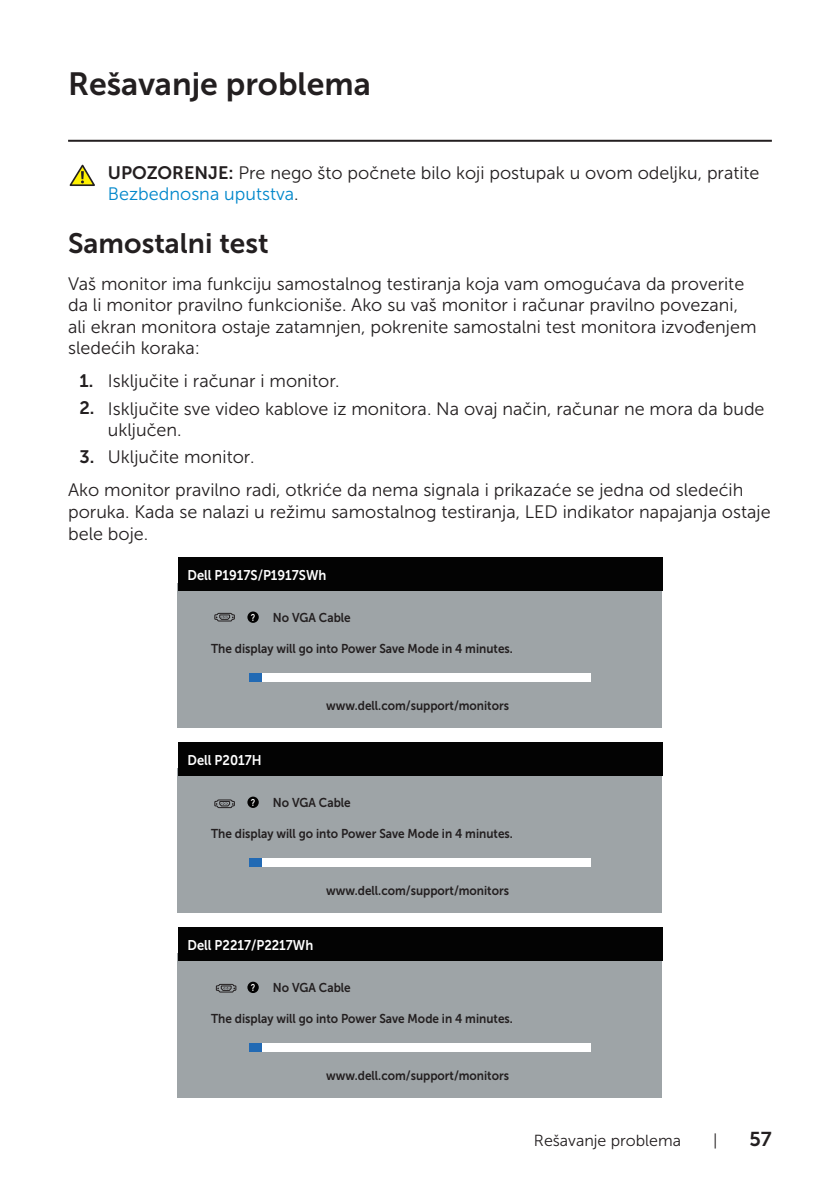
<style>
.page{position:relative;width:840px;height:1191px;background:#fff}
.page>*{position:absolute;margin:0;border:0;box-sizing:border-box;transform-origin:0 0}
.t1{font:32px "Museo Sans For Dell 700";color:#231f20}
.t2{font:28px "Museo Sans For Dell 700";color:#231f20}
.t3{font:20px "Museo Sans For Dell 700";color:#231f20}
.t4{font:18px/21.6px "Museo Sans For Dell 300";color:#231f20}
.t5{font:16px "Museo Sans For Dell 300";color:#231f20}
.t6{font:14px "Museo Sans For Dell 700";color:#fff;scale:.92 1}
.t7{font:12.8px "Museo Sans For Dell 700";color:#231f20;scale:.92 1}
.t8{font:700 9.8px "Arial";color:#fff;scale:.73 1}
.s1{font-family:"Museo Sans For Dell 700"}
.s2{color:#0087cb}
</style>
<div class="page">
<hr style="left:68px;top:140px;width:703px;height:2px;background:#231f20">
<svg style="left:69px;top:164px;width:26px;height:22px"></svg>
<div style="left:177px;top:583px;width:485px;height:144px;background:#9ea4a7"></div>
<div style="left:178px;top:557px;width:484px;height:33px;background:#030303"></div>
<div style="left:249px;top:673px;width:341px;height:8px;background:#fff"></div>
<div style="left:249px;top:673px;width:12px;height:8px;background:#226ab4"></div>
<div style="left:247px;top:611px;width:11px;height:12px;background:#030303;border-radius:50%"></div>
<svg style="left:214px;top:612px;width:21px;height:10px"></svg>
<div style="left:177px;top:768px;width:485px;height:144px;background:#9ea4a7"></div>
<div style="left:178px;top:742px;width:484px;height:33px;background:#030303"></div>
<div style="left:249px;top:858px;width:341px;height:8px;background:#fff"></div>
<div style="left:249px;top:858px;width:12px;height:8px;background:#226ab4"></div>
<div style="left:247px;top:796px;width:11px;height:12px;background:#030303;border-radius:50%"></div>
<svg style="left:214px;top:799px;width:21px;height:10px"></svg>
<div style="left:177px;top:953px;width:485px;height:144px;background:#9ea4a7"></div>
<div style="left:178px;top:927px;width:484px;height:33px;background:#030303"></div>
<div style="left:249px;top:1043px;width:341px;height:8px;background:#fff"></div>
<div style="left:249px;top:1043px;width:12px;height:8px;background:#226ab4"></div>
<div style="left:247px;top:981px;width:11px;height:12px;background:#030303;border-radius:50%"></div>
<svg style="left:215px;top:983px;width:22px;height:10px"></svg>
<h1 class="t1" style="left:68px;top:66px;width:304px">Rešavanje problema</h1>
<p class="t4" style="left:108px;top:162px;width:653px"><span class="s1">UPOZORENJE:</span> Pre nego što počnete bilo koji postupak u ovom odeljku, pratite<br><span class="s2">Bezbednosna uputstva</span>.</p>
<h2 class="t2" style="left:68px;top:228px;width:202px">Samostalni test</h2>
<p class="t4" style="left:68px;top:273px;width:689px">Vaš monitor ima funkciju samostalnog testiranja koja vam omogućava da proverite da li monitor pravilno funkcioniše. Ako su vaš monitor i računar pravilno povezani, ali ekran monitora ostaje zatamnjen, pokrenite samostalni test monitora izvođenjem sledećih koraka:</p>
<p class="t4" style="left:79px;top:370px;width:261px"><span class="s1">1.</span> Isključite i računar i monitor.</p>
<p class="t4" style="left:108px;top:398px;width:658px;text-indent:-28px"><span class="s1">2.</span> Isključite sve video kablove iz monitora. Na ovaj način, računar ne mora da bude uključen.</p>
<p class="t4" style="left:68px;top:441px;width:676px;line-height:33px;text-indent:11px"><span class="s1">3.</span> Uključite monitor.<br>Ako monitor pravilno radi, otkriće da nema signala i prikazaće se jedna od sledećih</p>
<p class="t4" style="left:68px;top:501px;width:703px">poruka. Kada se nalazi u režimu samostalnog testiranja, LED indikator napajanja ostaje bele boje.</p>
<p class="t6" style="left:187px;top:567px;width:152px">Dell P1917S/P1917SWh</p>
<p class="t7" style="left:273px;top:610px;width:86px">No VGA Cable</p>
<p class="t7" style="left:211px;top:641px;width:329px">The display will go into Power Save Mode in 4 minutes.</p>
<p class="t8" style="left:250px;top:611px;width:7px">?</p>
<p class="t6" style="left:187px;top:752px;width:82px">Dell P2017H</p>
<p class="t7" style="left:326px;top:698px;width:200px">www.dell.com/support/monitors</p>
<p class="t7" style="left:273px;top:795px;width:86px">No VGA Cable</p>
<p class="t7" style="left:211px;top:826px;width:329px">The display will go into Power Save Mode in 4 minutes.</p>
<p class="t8" style="left:250px;top:796px;width:7px">?</p>
<p class="t7" style="left:326px;top:883px;width:200px">www.dell.com/support/monitors</p>
<p class="t6" style="left:187px;top:937px;width:138px">Dell P2217/P2217Wh</p>
<p class="t7" style="left:273px;top:980px;width:86px">No VGA Cable</p>
<p class="t7" style="left:211px;top:1011px;width:329px">The display will go into Power Save Mode in 4 minutes.</p>
<p class="t8" style="left:250px;top:981px;width:7px">?</p>
<p class="t7" style="left:326px;top:1068px;width:200px">www.dell.com/support/monitors</p>
<p class="t5" style="left:533px;top:1131px;width:149px">Rešavanje problema</p>
<p class="t5" style="left:712px;top:1131px;width:6px">|</p>
<p class="t3" style="left:749px;top:1127px;width:24px">57</p>
</div>
